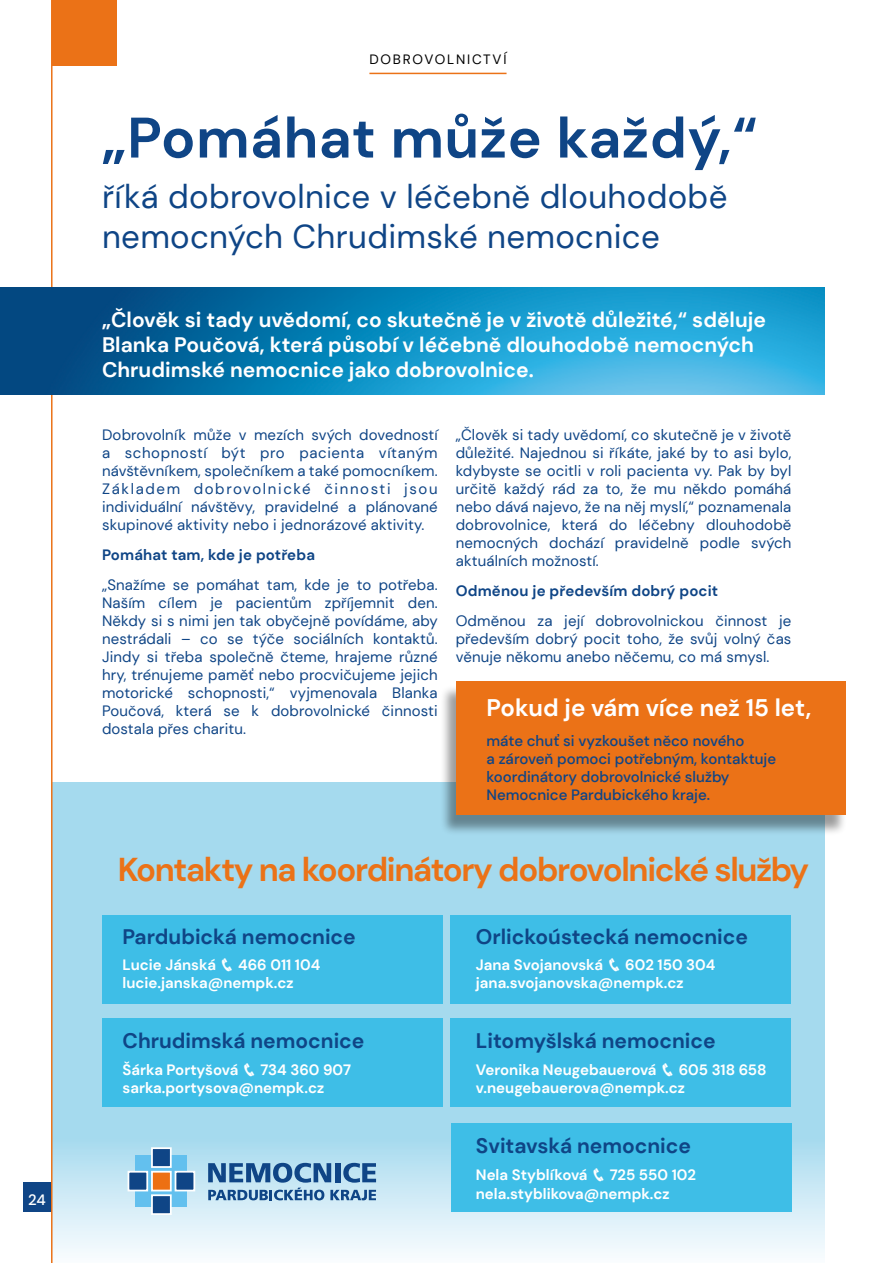
<style>
.page{position:relative;width:893px;height:1263px;background:#fff}
.page>*{position:absolute;margin:0;border:0;box-sizing:border-box;transform-origin:0 0}
.t1{font:700 57px "DM Sans";letter-spacing:.01em;color:#0f4586}
.t2{font:33px/39.6px "DM Sans";letter-spacing:.01em;color:#0f4586}
.t3{font:700 33px "DM Sans";letter-spacing:-.04em;color:#eb7217}
.t4{font:700 24px "DM Sans";color:#fff}
.t5{font:700 21px/25.2px "DM Sans";color:#fff}
.t6{font:700 21px "DM Sans";color:#0f4586}
.t7{font:15px/18px "DM Sans";letter-spacing:.01em;color:#0f4586;text-align:justify}
.t8{font:700 15px/18px "DM Sans";color:#fff}
.t9{font:500 15px/18px "DM Sans";color:#0f4586}
.t10{font:700 15px "DM Sans";letter-spacing:.01em;color:#0f4586}
.t11{font:500 15px "DM Sans";color:#fff}
.t12{font:13.5px "DM Sans";letter-spacing:.13em;color:#000}
</style>
<div class="page">
<div style="left:23px;top:1182px;width:30px;height:30px;background:#0f4586"></div>
<div style="left:53px;top:782px;width:772px;height:481px;background:#a5daee"></div>
<svg style="left:53px;top:1056px;width:772px;height:207px"></svg>
<div style="left:102px;top:915px;width:340px;height:88px;background:#3ebee7"></div>
<div style="left:102px;top:1018px;width:340px;height:89px;background:#3ebee7"></div>
<div style="left:451px;top:915px;width:340px;height:88px;background:#3ebee7"></div>
<div style="left:451px;top:1018px;width:340px;height:89px;background:#3ebee7"></div>
<div style="left:451px;top:1124px;width:340px;height:88px;background:#3ebee7"></div>
<div style="left:135px;top:1155px;width:52px;height:52px;background:#63c0ee"></div>
<div style="left:128px;top:1172px;width:19px;height:18px;background:#0f4586"></div>
<div style="left:128px;top:1171px;width:20px;height:20px;border:2px solid #fff"></div>
<div style="left:151px;top:1171px;width:21px;height:20px;background:#ed7013;border:2px solid #fff"></div>
<div style="left:175px;top:1171px;width:20px;height:20px;background:#0f4586;border:2px solid #fff"></div>
<div style="left:152px;top:1195px;width:19px;height:19px;background:#0f4586"></div>
<div style="left:151px;top:1194px;width:21px;height:21px;border:2px solid #fff"></div>
<div style="left:152px;top:1148px;width:19px;height:19px;background:#0f4586"></div>
<div style="left:151px;top:1147px;width:21px;height:21px;border:2px solid #fff"></div>
<svg style="left:208px;top:1163px;width:168px;height:37px;background:#729cc1"></svg>
<hr style="left:51px;top:0;width:2px;height:1263px;background:#eb7217">
<hr style="left:369px;top:73px;width:138px;height:1px;background:#eb7217">
<div style="left:53px;top:0;width:64px;height:65px;background:#eb7217"></div>
<img style="left:0;top:288px;width:825px;height:107px">
<div style="left:441px;top:685px;width:406px;height:151px;background:#000;opacity:.39"></div>
<div style="left:457px;top:681px;width:389px;height:134px;background:#eb7217"></div>
<p class="t11" style="left:28px;top:1190px;width:19px">24</p>
<p class="t12" style="left:369px;top:51px;width:139px">DOBROVOLNICTVÍ</p>
<h1 class="t1" style="left:102px;top:102px;width:657px">„Pomáhat může každý,“</h1>
<h2 class="t2" style="left:102px;top:177px;width:627px">říká dobrovolnice v léčebně dlouhodobě nemocných Chrudimské nemocnice</h2>
<h3 class="t5" style="left:102px;top:307px;width:665px">„Člověk si tady uvědomí, co skutečně je v životě důležité,“ sděluje<br>Blanka Poučová, která působí v léčebně dlouhodobě nemocných<br>Chrudimské nemocnice jako dobrovolnice.</h3>
<p class="t7" style="left:102px;top:425px;width:337px">Dobrovolník může v mezích svých dovedností a schopností být pro pacienta vítaným návštěvníkem, společníkem a také pomocníkem.<br>Základem dobrovolnické činnosti jsou individuální návštěvy, pravidelné a plánované skupinové aktivity nebo i jednorázové aktivity.</p>
<p class="t10" style="left:102px;top:545px;width:214px">Pomáhat tam, kde je potřeba</p>
<p class="t7" style="left:102px;top:575px;width:337px">„Snažíme se pomáhat tam, kde je to potřeba.<br>Naším cílem je pacientům zpříjemnit den.<br>Někdy si s nimi jen tak obyčejně povídáme, aby nestrádali – co se týče sociálních kontaktů.<br>Jindy si třeba společně čteme, hrajeme různé hry, trénujeme paměť nebo procvičujeme jejich motorické schopnosti,“ vyjmenovala Blanka Poučová, která se k dobrovolnické činnosti dostala přes charitu.</p>
<p class="t7" style="left:456px;top:425px;width:337px">„Člověk si tady uvědomí, co skutečně je v životě důležité. Najednou si říkáte, jaké by to asi bylo, kdybyste se ocitli v roli pacienta vy. Pak by byl určitě každý rád za to, že mu někdo pomáhá nebo dává najevo, že na něj myslí,“ poznamenala dobrovolnice, která do léčebny dlouhodobě nemocných dochází pravidelně podle svých aktuálních možností.</p>
<p class="t10" style="left:456px;top:581px;width:264px">Odměnou je především dobrý pocit</p>
<p class="t7" style="left:456px;top:611px;width:337px">Odměnou za její dobrovolnickou činnost je především dobrý pocit toho, že svůj volný čas věnuje někomu anebo něčemu, co má smysl.</p>
<h3 class="t4" style="left:486px;top:693px;width:326px">Pokud je vám více než 15 let,</h3>
<p class="t9" style="left:486px;top:732px;width:291px">máte chuť si vyzkoušet něco nového<br>a zároveň pomoci potřebným, kontaktuje koordinátory dobrovolnické služby Nemocnice Pardubického kraje.</p>
<h2 class="t3" style="left:118px;top:849px;width:693px">Kontakty na koordinátory dobrovolnické služby</h2>
<h3 class="t6" style="left:123px;top:923px;width:235px">Pardubická nemocnice</h3>
<p class="t8" style="left:123px;top:956px;width:95px">Lucie Jánská</p>
<p class="t8" style="left:123px;top:956px;width:199px;text-indent:116px">466 011 104 lucie.janska@nempk.cz</p>
<h3 class="t6" style="left:476px;top:923px;width:274px">Orlickoústecká nemocnice</h3>
<p class="t8" style="left:476px;top:956px;width:129px">Jana Svojanovská</p>
<p class="t8" style="left:476px;top:956px;width:241px;text-indent:149px">602 150 304 jana.svojanovska@nempk.cz</p>
<h3 class="t6" style="left:123px;top:1028px;width:243px">Chrudimská nemocnice</h3>
<p class="t8" style="left:123px;top:1060px;width:117px">Šárka Portyšová</p>
<p class="t8" style="left:123px;top:1060px;width:230px;text-indent:138px">734 360 907 sarka.portysova@nempk.cz</p>
<h3 class="t6" style="left:476px;top:1028px;width:241px">Litomyšlská nemocnice</h3>
<p class="t8" style="left:476px;top:1060px;width:182px">Veronika Neugebauerová</p>
<p class="t8" style="left:476px;top:1060px;width:292px;text-indent:203px">605 318 658 v.neugebauerova@nempk.cz</p>
<h3 class="t6" style="left:476px;top:1132px;width:217px">Svitavská nemocnice</h3>
<p class="t8" style="left:476px;top:1165px;width:113px">Nela Styblíková</p>
<p class="t8" style="left:476px;top:1164px;width:222px;line-height:19.5px;text-indent:134px">725 550 102 nela.styblikova@nempk.cz</p>
</div>
